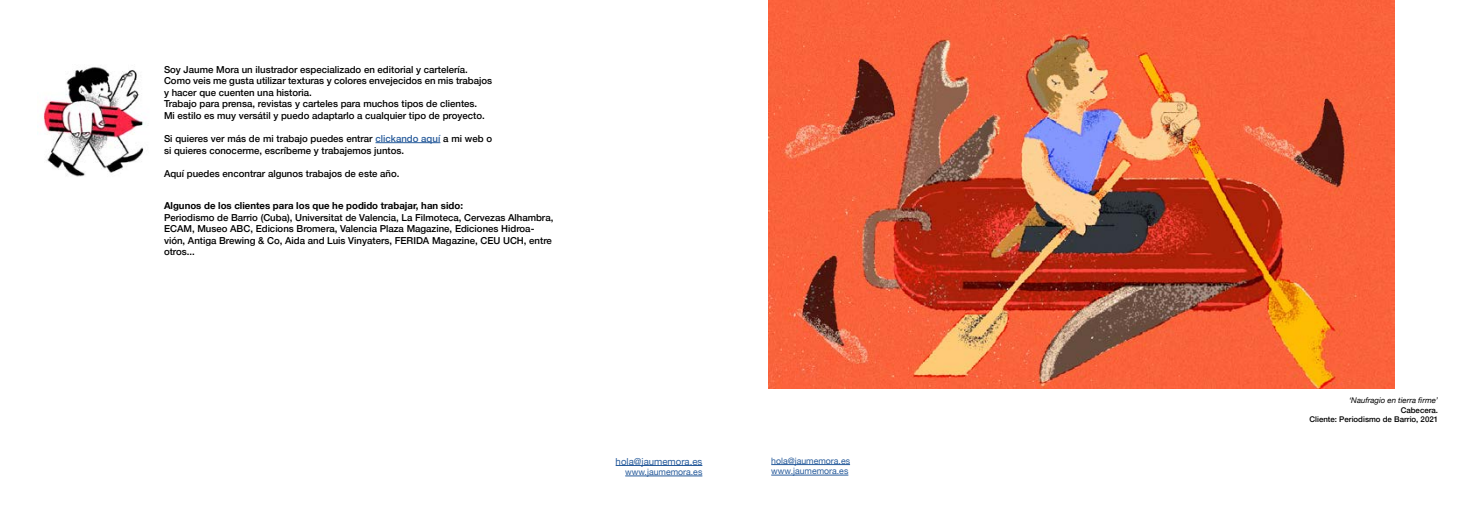
<style>
.page{position:relative;width:1474px;height:521px;background:#fff}
.page>*{position:absolute;margin:0;border:0;box-sizing:border-box;transform-origin:0 0}
.t1{font:500 9.62px/11.5px "Helvetica Neue";color:#000}
.t2{font:700 9.62px "Helvetica Neue";color:#000}
.t3{font:9.62px "Helvetica Neue";color:#275b9b}
.t4{font:8.75px/10.5px "Helvetica Neue";color:#275b9b}
.t5{font:500 7.88px/9.5px "Helvetica Neue";color:#000;text-align:right}
.t6{font:italic 7.88px "Helvetica Neue";color:#000}
.s1{color:#275b9b}
</style>
<div class="page">
<hr style="left:615px;top:465px;width:87px;height:1px;background:#275b9b">
<hr style="left:625px;top:476px;width:77px;height:1px;background:#275b9b">
<hr style="left:771px;top:464px;width:79px;height:1px;background:#275b9b">
<hr style="left:771px;top:475px;width:77px;height:1px;background:#275b9b">
<img style="left:768px;top:0;width:626px;height:389px">
<hr style="left:375px;top:142px;width:65px;height:1px;background:#275b9b">
<img style="left:37px;top:67px;width:107px;height:110px">
<p class="t1" style="left:164px;top:63px;width:330px">Soy Jaume Mora un ilustrador especializado en editorial y cartelería.<br>Como veis me gusta utilizar texturas y colores envejecidos en mis trabajos y hacer que cuenten una historia.<br>Trabajo para prensa, revistas y carteles para muchos tipos de clientes.<br>Mi estilo es muy versátil y puedo adaptarlo a cualquier tipo de proyecto.</p>
<p class="t1" style="left:164px;top:132px;width:329px">Si quieres ver más de mi trabajo puedes entrar <span class="s1">clickando aquí</span> a mi web o si quieres conocerme, escríbeme y trabajemos juntos.</p>
<p class="t1" style="left:164px;top:167px;width:237px">Aquí puedes encontrar algunos trabajos de este año.</p>
<p class="t2" style="left:164px;top:198px;width:300px">Algunos de los clientes para los que he podido trabajar, han sido:</p>
<p class="t1" style="left:164px;top:211px;width:391px">Periodismo de Barrio (Cuba), Universitat de Valencia, La Filmoteca, Cervezas Alhambra, ECAM, Museo ABC, Edicions Bromera, Valencia Plaza Magazine, Ediciones Hidroa&shy;vión, Antiga Brewing &amp; Co, Aida and Luis Vinyaters, FERIDA Magazine, CEU UCH, entre otros...</p>
<p class="t3" style="left:615px;top:454px;width:88px">hola@jaumemora.es</p>
<p class="t4" style="left:625px;top:467px;width:79px">www.jaumemora.es</p>
<p class="t4" style="left:771px;top:456px;width:80px">hola@jaumemora.es www.jaumemora.es</p>
<p class="t6" style="left:1348px;top:395px;width:90px">‘Naufragio en tierra firme’</p>
<p class="t5" style="left:1309px;top:404px;width:130px">Cabecera.<br>Cliente: Periodismo de Barrio, 2021</p>
</div>
